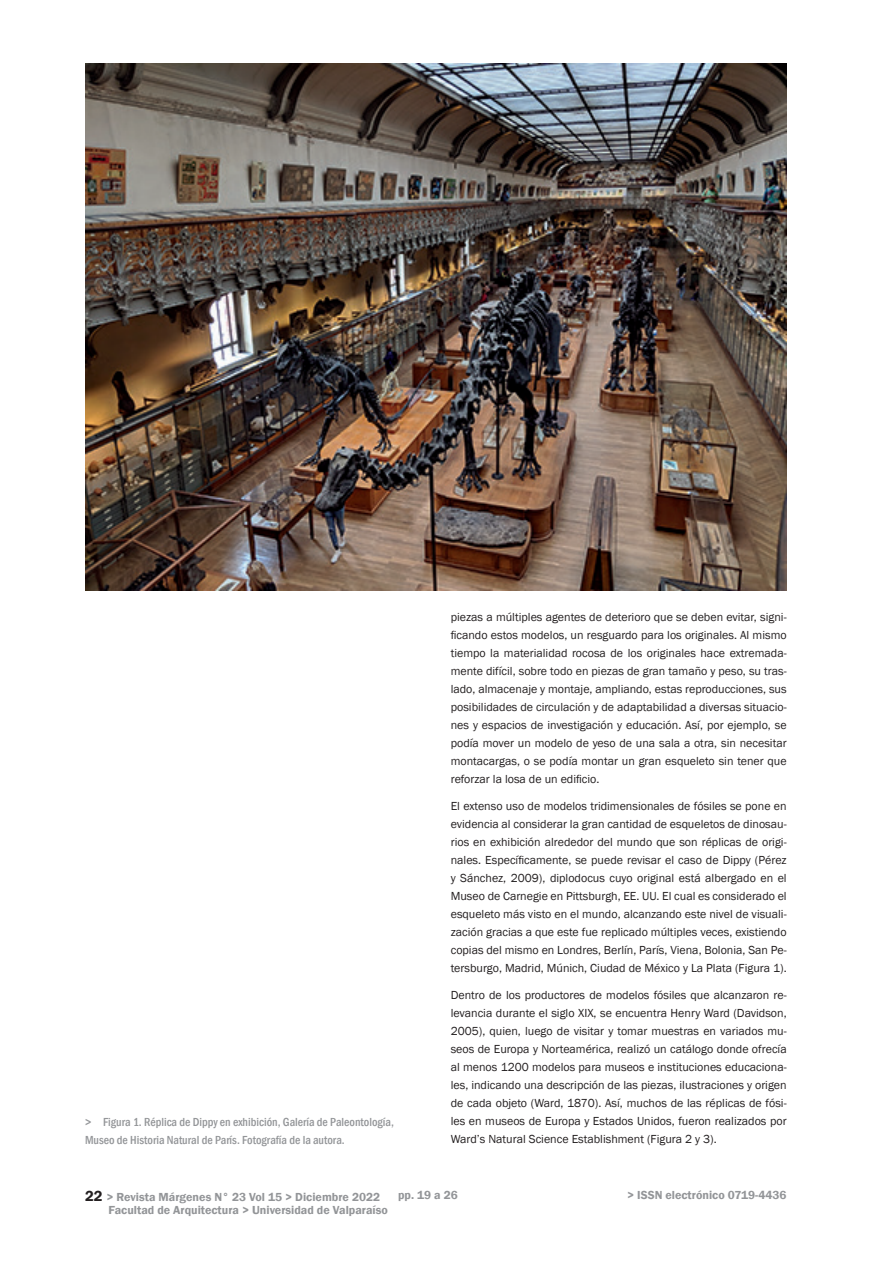
<style>
.page{position:relative;width:893px;height:1276px;background:#fff}
.page>*{position:absolute;margin:0;border:0;box-sizing:border-box;transform-origin:0 0}
.Cuerpo_de_texto{font:12px/18px "Franklin Gothic";color:#231f20;text-align:justify}
.Pié_página{font:600 12px "Franklin Gothic";color:#939598}
.t1{font:500 condensed 12px/18px "Franklin Gothic";color:#939598}
.s1{font-size:15px;color:#231f20}
</style>
<div class="page">
<img style="left:85px;top:64px;width:702px;height:526px">
<p class="t1" style="left:85px;top:1113px;width:310px">&gt; Figura 1. Réplica de Dippy en exhibición, Galería de Paleontología,<br>Museo de Historia Natural de París. Fotografía de la autora.</p>
<p class="Cuerpo_de_texto" style="left:451px;top:608px;width:337px">piezas a múltiples agentes de deterioro que se deben evitar, signi&shy;ficando estos modelos, un resguardo para los originales. Al mismo tiempo la materialidad rocosa de los originales hace extremada&shy;mente difícil, sobre todo en piezas de gran tamaño y peso, su tras&shy;lado, almacenaje y montaje, ampliando, estas reproducciones, sus posibilidades de circulación y de adaptabilidad a diversas situacio&shy;nes y espacios de investigación y educación. Así, por ejemplo, se podía mover un modelo de yeso de una sala a otra, sin necesitar montacargas, o se podía montar un gran esqueleto sin tener que reforzar la losa de un edificio.</p>
<p class="Cuerpo_de_texto" style="left:451px;top:797px;width:337px">El extenso uso de modelos tridimensionales de fósiles se pone en evidencia al considerar la gran cantidad de esqueletos de dinosau&shy;rios en exhibición alrededor del mundo que son réplicas de origi&shy;nales. Específicamente, se puede revisar el caso de Dippy (Pérez y Sánchez, 2009), diplodocus cuyo original está albergado en el Museo de Carnegie en Pittsburgh, EE. UU. El cual es considerado el esqueleto más visto en el mundo, alcanzando este nivel de visuali&shy;zación gracias a que este fue replicado múltiples veces, existiendo copias del mismo en Londres, Berlín, París, Viena, Bolonia, San Pe&shy;tersburgo, Madrid, Múnich, Ciudad de México y La Plata (Figura 1).</p>
<p class="Cuerpo_de_texto" style="left:451px;top:985px;width:337px">Dentro de los productores de modelos fósiles que alcanzaron re&shy;levancia durante el siglo XIX, se encuentra Henry Ward (Davidson, 2005), quien, luego de visitar y tomar muestras en variados mu&shy;seos de Europa y Norteamérica, realizó un catálogo donde ofrecía al menos 1200 modelos para museos e instituciones educaciona&shy;les, indicando una descripción de las piezas, ilustraciones y origen de cada objeto (Ward, 1870). Así, muchos de las réplicas de fósi&shy;les en museos de Europa y Estados Unidos, fueron realizados por Ward’s Natural Science Establishment (Figura 2 y 3).</p>
<p class="Pié_página" style="left:85px;top:1190px;width:297px"><span class="s1">22</span> &gt; Revista Márgenes N° 23 Vol 15 &gt; Diciembre 2022</p>
<p class="Pié_página" style="left:627px;top:1188px;width:161px">&gt; ISSN electrónico 0719-4436</p>
<p class="Pié_página" style="left:108px;top:1202px;width:281px">Facultad de Arquitectura &gt; Universidad de Valparaíso</p>
<p class="Pié_página" style="left:398px;top:1188px;width:61px">pp. 19 a 26</p>
</div>
